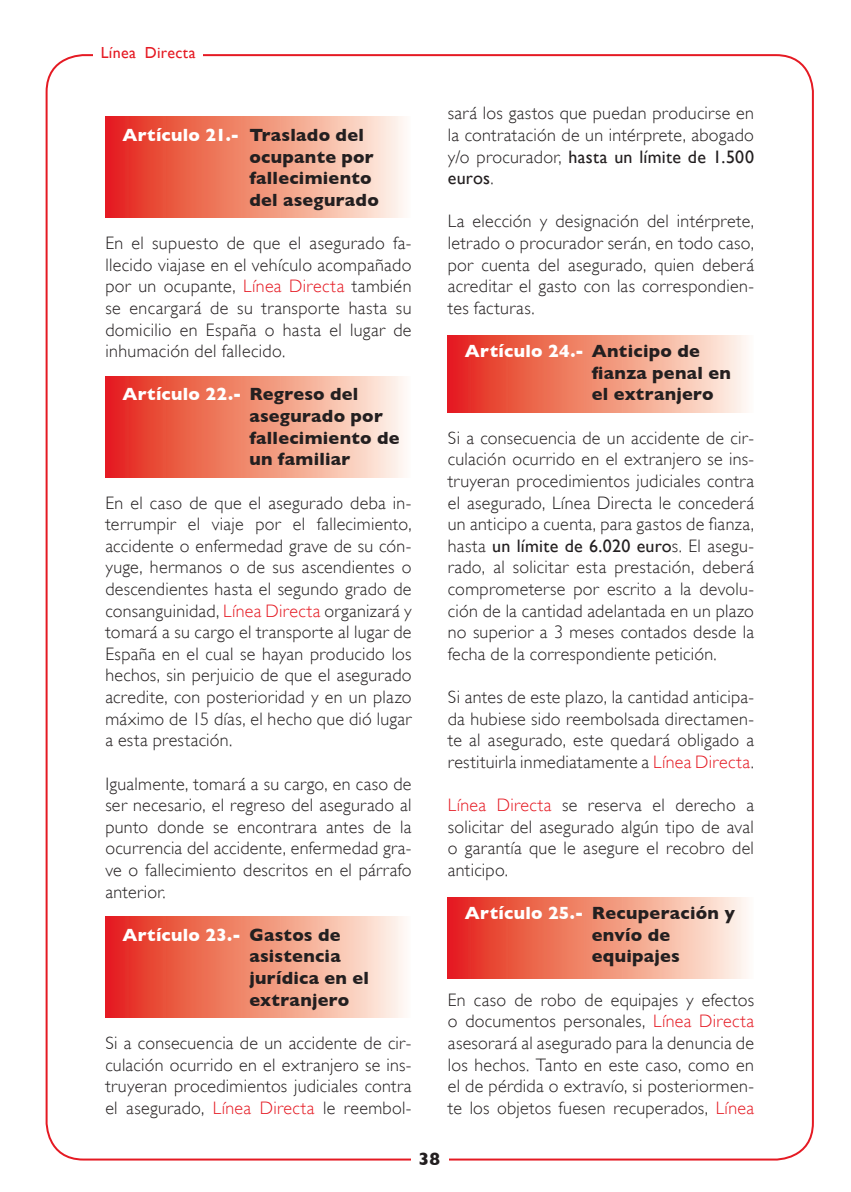
<style>
.page{position:relative;width:851px;height:1192px;background:#fff}
.page>*{position:absolute;margin:0;border:0;box-sizing:border-box;transform-origin:0 0}
.t1{font:300 18px/21.6px "Gill Sans";letter-spacing:.015em;color:#231f20;text-align:justify}
.Articulos{font:700 18px "Gill Sans";letter-spacing:.015em;color:#231f20}
.Articulos-2{font:700 18px "Gill Sans";letter-spacing:.015em;color:#fff}
.t2{font:16px "Gill Sans";letter-spacing:.02em;color:#e51a23}
.s1{color:#231f20}
.s2{color:#e51a23}
.s3{font-weight:400}
.s4{color:#fff}
</style>
<div class="page">
<svg style="left:105px;top:117px;width:299px;height:101px;background:#f08d79"></svg>
<svg style="left:105px;top:376px;width:299px;height:101px;background:#f08d79"></svg>
<svg style="left:105px;top:916px;width:299px;height:101px;background:#f08d79"></svg>
<svg style="left:448px;top:335px;width:299px;height:77px;background:#f18d79"></svg>
<svg style="left:448px;top:897px;width:299px;height:81px;background:#f18d79"></svg>
<p class="t2" style="left:101px;top:43px;width:96px">Línea Directa</p>
<p class="Articulos-2" style="left:122px;top:124px;width:243px">Artículo 21.- <span class="s1">Traslado del</span></p>
<p class="Articulos" style="left:249px;top:146px;width:126px">ocupante por</p>
<p class="Articulos" style="left:249px;top:167px;width:124px">fallecimiento</p>
<p class="Articulos" style="left:249px;top:189px;width:131px">del asegurado</p>
<p class="t1" style="left:105px;top:232px;width:308px">En el supuesto de que el asegurado fa - llecido viajase en el vehículo acompañado por un ocupante, <span class="s2">Línea Directa</span> también se encargará de su transporte hasta su domicilio en España o hasta el lugar de inhumación del fallecido.</p>
<p class="Articulos-2" style="left:122px;top:383px;width:238px">Artículo 22.- <span class="s1">Regreso del</span></p>
<p class="Articulos" style="left:249px;top:405px;width:135px">asegurado por</p>
<p class="Articulos" style="left:249px;top:427px;width:152px">fallecimiento de</p>
<p class="Articulos" style="left:249px;top:448px;width:103px">un familiar</p>
<p class="t1" style="left:105px;top:491px;width:308px">En el caso de que el asegurado deba in - terrumpir el viaje por el fallecimiento, accidente o enfermedad grave de su cón - yuge, hermanos o de sus ascendientes o descendientes hasta el segundo grado de consanguinidad, <span class="s2">Línea Directa</span> organizará y tomará a su cargo el transporte al lugar de España en el cual se hayan producido los hechos, sin perjuicio de que el asegurado acredite, con posterioridad y en un plazo máximo de 15 días, el hecho que dió lugar a esta prestación.</p>
<p class="t1" style="left:105px;top:772px;width:308px">Igualmente, tomará a su cargo, en caso de ser necesario, el regreso del asegurado al punto donde se encontrara antes de la ocurrencia del accidente, enfermedad gra - ve o fallecimiento descritos en el párrafo anterior.</p>
<p class="Articulos-2" style="left:122px;top:923px;width:220px">Artículo 23.- <span class="s1">Gastos de</span></p>
<p class="Articulos" style="left:249px;top:945px;width:93px">asistencia</p>
<p class="Articulos" style="left:249px;top:967px;width:121px">jurídica en el</p>
<p class="Articulos" style="left:249px;top:988px;width:101px">extranjero</p>
<p class="t1" style="left:105px;top:1031px;width:308px">Si a consecuencia de un accidente de cir - culación ocurrido en el extranjero se ins - truyeran procedimientos judiciales contra el asegurado, <span class="s2">Línea Directa</span> le reembol -</p>
<p class="t1" style="left:448px;top:102px;width:308px">sará los gastos que puedan producirse en la contratación de un intérprete, abogado y/o procurador, <span class="s3">hasta un límite de 1.500 euros</span>.</p>
<p class="t1" style="left:448px;top:210px;width:308px">La elección y designación del intérprete, letrado o procurador serán, en todo caso, por cuenta del asegurado, quien deberá acreditar el gasto con las correspondien - tes facturas.</p>
<p class="Articulos-2" style="left:465px;top:340px;width:236px">Artículo 24.- <span class="s1">Anticipo de</span></p>
<p class="Articulos" style="left:592px;top:362px;width:141px">fianza penal en</p>
<p class="Articulos" style="left:592px;top:383px;width:123px">el extranjero</p>
<p class="t1" style="left:448px;top:426px;width:308px">Si a consecuencia de un accidente de cir - culación ocurrido en el extranjero se ins - truyeran procedimientos judiciales contra el asegurado, Línea Directa le concederá un anticipo a cuenta, para gastos de fianza, hasta <span class="s3">un límite de 6.020 euro</span>s. El asegu - rado, al solicitar esta prestación, deberá comprometerse por escrito a la devolu - ción de la cantidad adelantada en un plazo no superior a 3 meses contados desde la fecha de la correspondiente petición.</p>
<p class="t1" style="left:448px;top:686px;width:308px">Si antes de este plazo, la cantidad anticipa - da hubiese sido reembolsada directamen - te al asegurado, este quedará obligado a restituirla inmediatamente a <span class="s2">Línea Directa</span>.</p>
<p class="t1" style="left:448px;top:794px;width:308px"><span class="s2">Línea Directa</span> se reserva el derecho a solicitar del asegurado algún tipo de aval o garantía que le asegure el recobro del anticipo.</p>
<p class="Articulos" style="left:465px;top:902px;width:271px"><span class="s4">Artículo 25.-</span> Recuperación y</p>
<p class="Articulos" style="left:592px;top:923px;width:80px">envío de</p>
<p class="Articulos" style="left:592px;top:945px;width:90px">equipajes</p>
<p class="t1" style="left:448px;top:988px;width:308px">En caso de robo de equipajes y efectos o documentos personales, <span class="s2">Línea Directa </span>asesorará al asegurado para la denuncia de los hechos. Tanto en este caso, como en el de pérdida o extravío, si posteriormen - te los objetos fuesen recuperados, <span class="s2">Línea</span></p>
<p class="Articulos" style="left:419px;top:1147px;width:23px">38</p>
</div>
